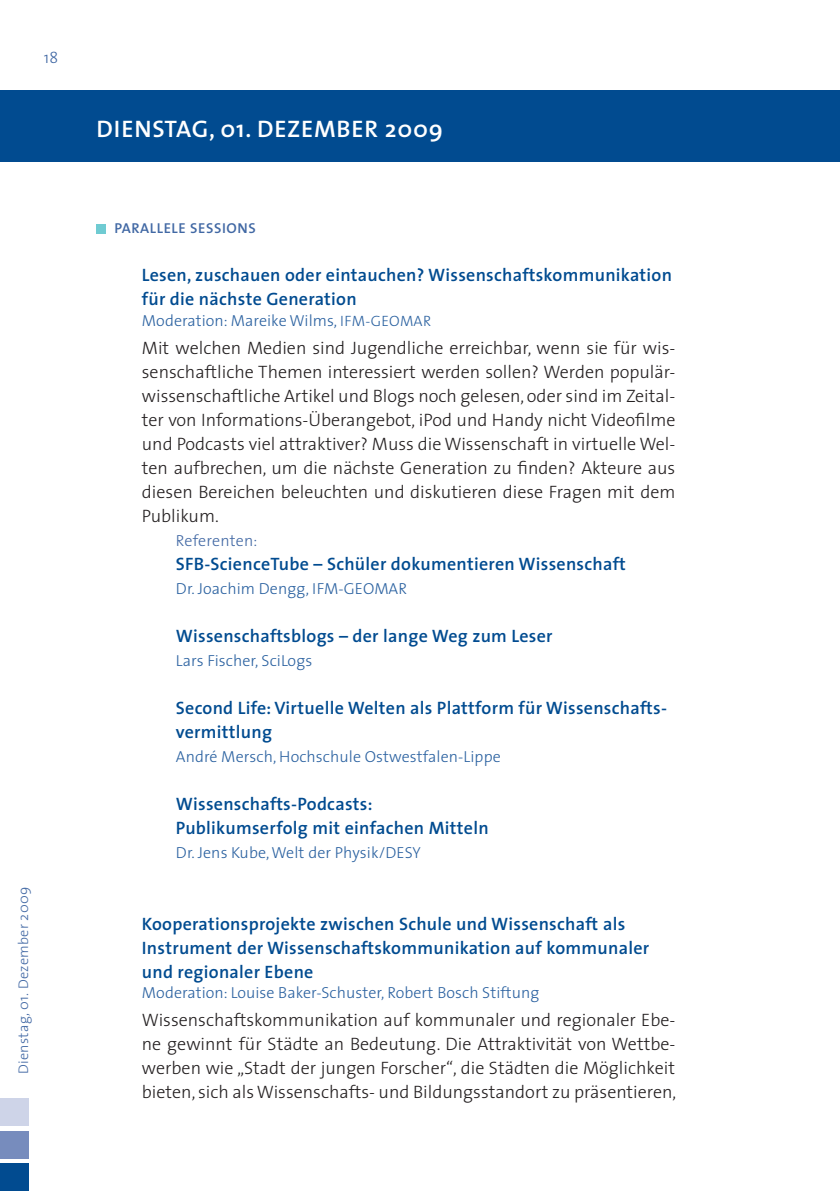
<style>
.page{position:relative;width:840px;height:1191px;background:#fff}
.page>*{position:absolute;margin:0;border:0;box-sizing:border-box;transform-origin:0 0}
.t1{font:600 24px "The Sans";letter-spacing:.03em;color:#fff}
.t2{font:300 18px/24px "The Sans";color:#231f20;text-align:justify}
.t3{font:600 18px/24px "The Sans";letter-spacing:.015em;color:#014b90}
.t4{font:300 16px "The Sans";letter-spacing:.005em;color:#2a61a0}
.t5{font:300 16px "The Sans";letter-spacing:.01em;color:#4168a4}
.t6{font:600 14.4px "The Sans";letter-spacing:.04em;color:#4168a4}
.t7{font:300 14px "The Sans";letter-spacing:.02em;color:#4168a4}
.s1{font-size:15px}
</style>
<div class="page">
<div style="left:0;top:1163px;width:28px;height:28px;background:#014b90"></div>
<div style="left:0;top:1130px;width:28px;height:28px;background:#778cbd"></div>
<div style="left:0;top:1097px;width:28px;height:28px;background:#ced4e8"></div>
<div style="left:0;top:90px;width:839px;height:71px;background:#014b90"></div>
<div style="left:96px;top:224px;width:10px;height:9px;background:#6fcbd2"></div>
<p class="t5" style="left:44px;top:44px;width:16px">18</p>
<p class="t7" style="left:12px;top:1074px;width:189px;rotate:-90deg">Dienstag, 01. Dezember 2009</p>
<h1 class="t1" style="left:96px;top:109px;width:15px">dienstag</h1>
<h1 class="t1" style="left:209px;top:109px;width:64px">, 01. dezembe</h1>
<h1 class="t1" style="left:364px;top:109px;width:80px">r 2009</h1>
<p class="t6" style="left:114px;top:217px;width:35px">Parallele</p>
<p class="t6" style="left:190px;top:217px;width:16px">Sessi</p>
<p class="t6" style="left:226px;top:217px;width:21px">ons</p>
<p class="t3" style="left:142px;top:263px;width:531px">Lesen, zuschauen oder eintauchen? Wissenschaftskommunikation für die nächste Generation</p>
<p class="t4" style="left:142px;top:307px;width:290px">Moderation: Mareike Wilms, <span class="s1">IFM-GEOMAR</span></p>
<p class="t2" style="left:142px;top:335px;width:534px">Mit welchen Medien sind Jugendliche erreichbar, wenn sie für wis&shy;senschaftliche Themen interessiert werden sollen? Werden populär&shy;wissenschaftliche Artikel und Blogs noch gelesen, oder sind im Zeital&shy;ter von Informations-Überangebot, iPod und Handy nicht Videofilme und Podcasts viel attraktiver? Muss die Wissenschaft in virtuelle Wel&shy;ten aufbrechen, um die nächste Generation zu finden? Akteure aus diesen Bereichen beleuchten und diskutieren diese Fragen mit dem Publikum.</p>
<p class="t5" style="left:176px;top:527px;width:83px">Referenten:</p>
<p class="t3" style="left:176px;top:551px;width:451px">SFB-ScienceTube – Schüler dokumentieren Wissenschaft</p>
<p class="t4" style="left:176px;top:575px;width:232px">Dr. Joachim Dengg, IFM-GEOMAR</p>
<p class="t3" style="left:176px;top:623px;width:378px">Wissenschaftsblogs – der lange Weg zum Leser</p>
<p class="t4" style="left:176px;top:647px;width:138px">Lars Fischer, SciLogs</p>
<p class="t3" style="left:176px;top:695px;width:492px">Second Life: Virtuelle Welten als Plattform für Wissenschafts&shy;vermittlung</p>
<p class="t4" style="left:176px;top:743px;width:326px">André Mersch, Hochschule Ostwestfalen-Lippe</p>
<p class="t3" style="left:176px;top:791px;width:314px">Wissenschafts-Podcasts:<br>Publikumserfolg mit einfachen Mitteln</p>
<p class="t4" style="left:176px;top:839px;width:246px">Dr. Jens Kube, Welt der Physik/DESY</p>
<p class="t3" style="left:142px;top:911px;width:508px">Kooperationsprojekte zwischen Schule und Wissenschaft als<br>Instrument der Wissenschaftskommunikation auf kommunaler und regionaler Ebene</p>
<p class="t4" style="left:142px;top:979px;width:399px">Moderation: Louise Baker-Schuster, Robert Bosch Stiftung</p>
<p class="t2" style="left:142px;top:1007px;width:535px">Wissenschaftskommunikation auf kommunaler und regionaler Ebe&shy;ne gewinnt für Städte an Bedeutung. Die Attraktivität von Wettbe&shy;werben wie „Stadt der jungen Forscher“, die Städten die Möglichkeit bieten, sich als Wissenschafts- und Bildungsstandort zu präsentieren,</p>
</div>
